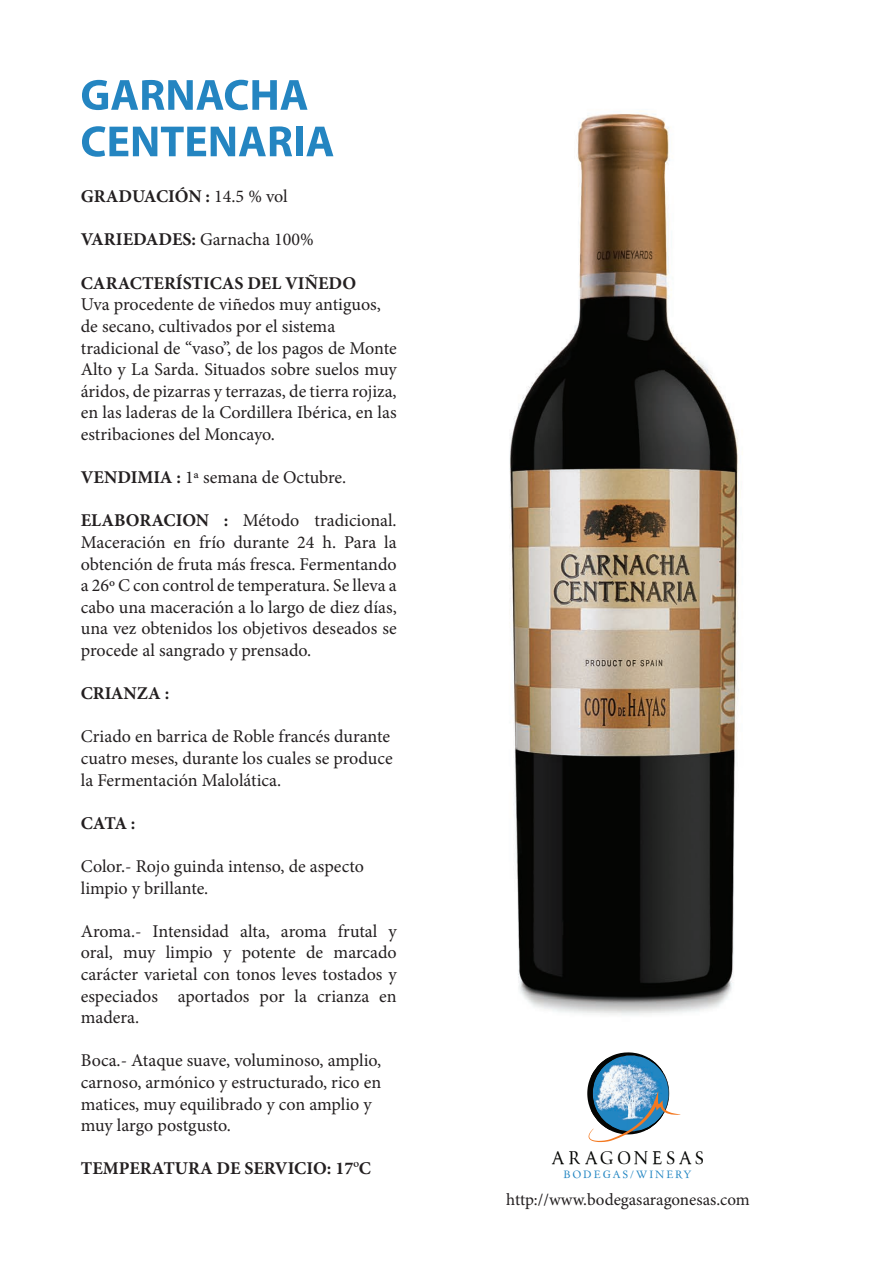
<style>
.page{position:relative;width:893px;height:1263px;background:#fff}
.page>*{position:absolute;margin:0;border:0;box-sizing:border-box;transform-origin:0 0}
.t1{font:700 61.5px/46.5px "Myriad Arabic";color:#2485c1}
.t2{font:18px/21.6px "Minion Pro";color:#231f20}
.t3{font:700 18px "Minion Pro";color:#231f20}
.t4{font:16.95px "Minion Pro";color:#231f20}
.t5{font:15.75px "Divona";letter-spacing:.2em;color:#040503}
.t6{font:10.2px "Day Roman";letter-spacing:.2em;color:#2185c2}
.s1{font-weight:400}
.s2{font-weight:700}
.s3{font-family:"Mongolian Baiti";font-weight:400}
</style>
<div class="page">
<svg style="left:587px;top:1052px;width:93px;height:90px"></svg>
<img style="left:509px;top:111px;width:230px;height:904px">
<h1 class="t1" style="left:80px;top:65px;width:256px">GARNACHA<br>CENTENARIA</h1>
<p class="t3" style="left:81px;top:186px;width:209px">GRADUACIÓN : <span class="s1">14.5 % vol</span></p>
<p class="t2" style="left:81px;top:231px;width:234px"><span class="s2">VARIEDADES:</span> Garnacha 100%</p>
<p class="t3" style="left:81px;top:272px;width:277px">CARACTERÍSTICAS DEL VIÑEDO</p>
<p class="t2" style="left:81px;top:295px;width:317px">Uva procedente de viñedos muy antiguos, de secano, cultivados por el sistema tradicional de “vaso”, de los pagos de Monte Alto y La Sarda. Situados sobre suelos muy áridos, de pizarras y terrazas, de tierra rojiza, en las laderas de la Cordillera Ibérica, en las estribaciones del Moncayo.</p>
<p class="t2" style="left:81px;top:468px;width:267px"><span class="s2">VENDIMIA :</span> 1ª semana de Octubre.</p>
<p class="t2" style="left:81px;top:511px;width:317px;text-align:justify"><span class="s2">ELABORACION :</span> Método tradicional.<br>Maceración en frío durante 24 h. Para la obtención de fruta más fresca. Fermentando a 26º C con control de temperatura. Se lleva a cabo una maceración a lo largo de diez días, una vez obtenidos los objetivos deseados se procede al sangrado y prensado.</p>
<p class="t3" style="left:81px;top:682px;width:90px">CRIANZA :</p>
<p class="t2" style="left:81px;top:727px;width:313px">Criado en barrica de Roble francés durante cuatro meses, durante los cuales se produce la Fermentación Malolática.</p>
<p class="t3" style="left:81px;top:812px;width:56px">CATA :</p>
<p class="t2" style="left:81px;top:857px;width:285px">Color.- Rojo guinda intenso, de aspecto limpio y brillante.</p>
<p class="t2" style="left:81px;top:922px;width:317px;text-align:justify">Aroma.- Intensidad alta, aroma frutal y oral, muy limpio y potente de marcado carácter varietal con tonos leves tostados y especiados aportados por la crianza en madera.</p>
<p class="t2" style="left:81px;top:1051px;width:302px">Boca.- Ataque suave, voluminoso, amplio, carnoso, armónico y estructurado, rico en matices, muy equilibrado y con amplio y muy largo postgusto.</p>
<p class="t3" style="left:81px;top:1158px;width:292px">TEMPERATURA DE SERVICIO: 17<span class="s3">º</span>C</p>
<p class="t5" style="left:551px;top:1149px;width:155px">ARAGONESAS</p>
<p class="t6" style="left:563px;top:1168px;width:129px">BODEGAS/WINERY</p>
<p class="t4" style="left:506px;top:1193px;width:245px">http://www.bodegasaragonesas.com</p>
</div>
